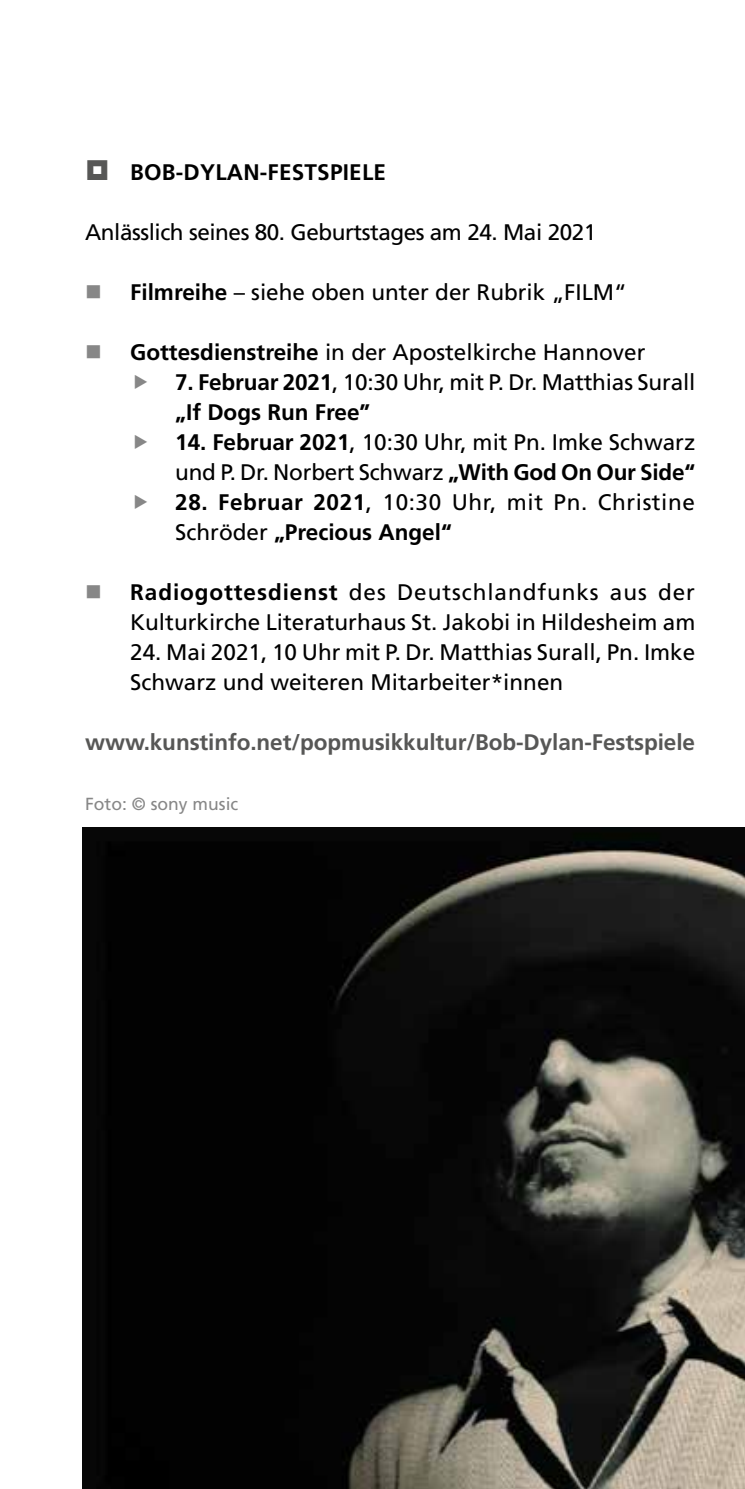
<style>
.page{position:relative;width:745px;height:1489px;background:#fff}
.page>*{position:absolute;margin:0;border:0;box-sizing:border-box;transform-origin:0 0}
.t1{font:22.5px/30px "Frutiger LT Com";color:#000}
.t2{font:22.5px/30px "Frutiger LT Com";letter-spacing:.025em;color:#000}
.t3{font:700 22.5px "Frutiger LT Com";letter-spacing:-.005em;color:#575756}
.t4{font:22.5px "Frutiger LT Com";letter-spacing:-.02em;color:#000}
.t5{font:700 22.5px "Frutiger LT Com";letter-spacing:.01em;color:#000}
.t6{font:17.5px "Frutiger LT Com";color:#878787}
.s1{color:#878787}
.s2{font-weight:700}
</style>
<div class="page">
<img style="left:83px;top:827px;width:661px;height:661px">
<p class="t5" style="left:130px;top:159px;width:257px">BOB-DYLAN-FESTSPIELE</p>
<p class="t4" style="left:85px;top:219px;width:512px">Anlässlich seines 80. Geburtstages am 24. Mai 2021</p>
<p class="t1" style="left:85px;top:277px;width:542px"><span class="s1">■</span> <span class="s2">Filmreihe</span> – siehe oben unter der Rubrik „FILM“</p>
<p class="t1" style="left:85px;top:337px;width:561px"><span class="s1">■</span> <span class="s2">Gottesdienstreihe</span> in der Apostelkirche Hannover</p>
<p class="t1" style="left:175px;top:367px;width:521px"><span class="s2">7. Februar 2021</span>, 10:30 Uhr, mit P. Dr. Matthias Surall <span class="s2">„If Dogs Run Free”</span></p>
<p class="t1" style="left:175px;top:427px;width:521px"><span class="s2">14. Februar 2021</span>, 10:30 Uhr, mit Pn. Imke Schwarz und P. Dr. Norbert Schwarz <span class="s2">„With God On Our Side“</span></p>
<p class="t2" style="left:175px;top:487px;width:521px"><span class="s2">28. Februar 2021</span>, 10:30 Uhr, mit Pn. Christine<br>Schröder <span class="s2">„Precious Angel“</span></p>
<p class="t1" style="left:85px;top:577px;width:611px;text-align:right"><span class="s1">■</span> <span class="s2">Radiogottesdienst</span> des Deutschlandfunks aus der<br>Kulturkirche Literaturhaus St. Jakobi in Hildesheim am</p>
<p class="t1" style="left:130px;top:637px;width:566px">24. Mai 2021, 10 Uhr mit P. Dr. Matthias Surall, Pn. Imke<br>Schwarz und weiteren Mitarbeiter*innen</p>
<p class="t3" style="left:85px;top:729px;width:611px">www.kunstinfo.net/popmusikkultur/Bob-Dylan-Festspiele</p>
<p class="t6" style="left:85px;top:794px;width:155px">Foto: © sony music</p>
</div>
